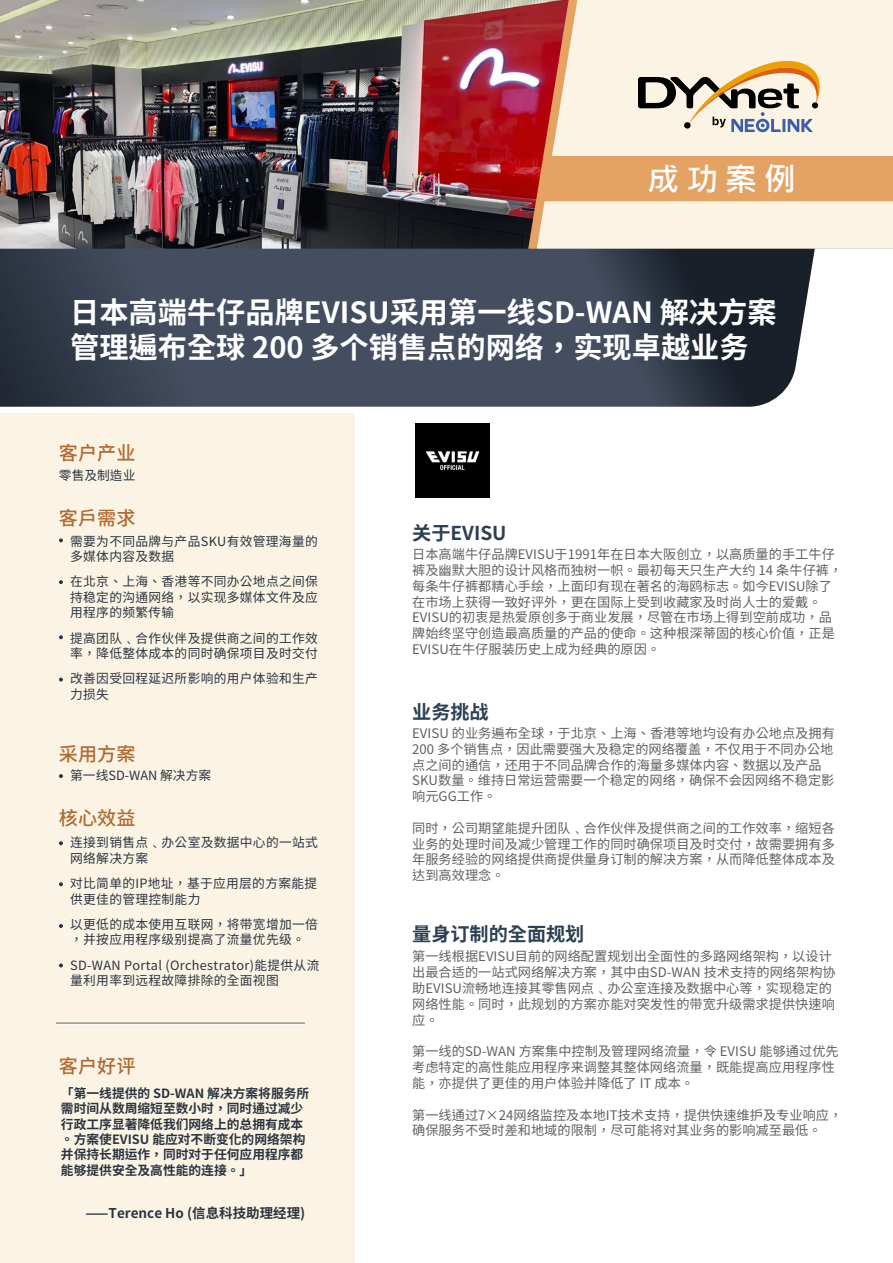
<style>
.page{position:relative;width:893px;height:1263px;background:#fff}
.page>*{position:absolute;margin:0;border:0;box-sizing:border-box;transform-origin:0 0}
.t1{font:700 32.4px "Microsoft Jheng Hei";color:#fff}
.t2{font:700 29.25px/35.1px "Noto Sans CJ Ktc";color:#fff}
.t3{font:700 19.2px "Noto Sans CJ Ktc";color:#2d3f52}
.t4{font:500 19.2px "Noto Sans CJ Ktc";color:#b06a32}
.t5{font:700 13.5px "Noto Sans CJ Ktc";color:#2a3441}
.t6{font:13.2px/15.8px "Noto Sans CJ Ktc";color:#616160}
.t7{font:12.75px/15.3px "Noto Sans CJ Ktc";letter-spacing:.025em;color:#2a3441}
.t8{font:700 12.75px/15.3px "Noto Sans CJ Ktc";color:#2a3441}
.t9{font:12.75px "Noto Sans CJ Ktc";color:#2a3441}
</style>
<div class="page">
<img style="left:0;top:0;width:523px;height:248px">
<div style="left:0;top:402px;width:355px;height:861px;background:#fbf4e4"></div>
<svg style="left:523px;top:0;width:370px;height:248px;background:#e9ccb5"></svg>
<svg style="left:0;top:248px;width:893px;height:165px;background:#545c6a"></svg>
<svg style="left:59px;top:841px;width:4px;height:4px"></svg>
<svg style="left:59px;top:882px;width:4px;height:4px"></svg>
<svg style="left:59px;top:924px;width:4px;height:4px"></svg>
<svg style="left:59px;top:963px;width:4px;height:4px"></svg>
<hr style="left:56px;top:1023px;width:249px;height:1px;background:#616160">
<svg style="left:59px;top:538px;width:4px;height:4px"></svg>
<svg style="left:59px;top:580px;width:4px;height:4px"></svg>
<svg style="left:59px;top:678px;width:4px;height:3px"></svg>
<svg style="left:59px;top:635px;width:4px;height:4px"></svg>
<svg style="left:59px;top:774px;width:4px;height:4px"></svg>
<img style="left:415px;top:424px;width:74px;height:73px">
<h1 class="t1" style="left:647px;top:158px;width:150px">成功案例</h1>
<h2 class="t2" style="left:70px;top:295px;width:708px">日本高端牛仔品牌EVISU采用第一线SD-WAN 解决方案管理遍布全球 200 多个销售点的网络，实现卓越业务</h2>
<h3 class="t4" style="left:59px;top:442px;width:78px">客户产业</h3>
<p class="t7" style="left:59px;top:467px;width:78px">零售及制造业</p>
<h3 class="t4" style="left:59px;top:507px;width:78px">客戶需求</h3>
<p class="t7" style="left:70px;top:534px;width:249px">需要为不同品牌与产品SKU有效管理海量的多媒体内容及数据</p>
<p class="t7" style="left:70px;top:574px;width:249px;text-align:justify">在北京、上海、香港等不同办公地点之间保持稳定的沟通网络，以实现多媒体文件及应用程序的频繁传输</p>
<p class="t7" style="left:70px;top:630px;width:249px">提高团队﹑合作伙伴及提供商之间的工作效率，降低整体成本的同时确保项目及时交付</p>
<p class="t7" style="left:70px;top:671px;width:249px">改善因受回程延迟所影响的用户体验和生产力损失</p>
<h3 class="t4" style="left:59px;top:743px;width:78px">采用方案</h3>
<p class="t9" style="left:70px;top:768px;width:143px">第一线SD-WAN 解决方案</p>
<h3 class="t4" style="left:59px;top:807px;width:78px">核心效益</h3>
<p class="t7" style="left:70px;top:835px;width:249px">连接到销售点﹑办公室及数据中心的一站式网络解决方案</p>
<p class="t7" style="left:70px;top:876px;width:249px">对比简单的IP地址，基于应用层的方案能提供更佳的管理控制能力</p>
<p class="t7" style="left:70px;top:917px;width:249px">以更低的成本使用互联网，将带宽增加一倍，并按应用程序级别提高了流量优先级。</p>
<p class="t7" style="left:70px;top:958px;width:251px">SD-WAN Portal (Orchestrator)能提供从流量利用率到远程故障排除的全面视图</p>
<h3 class="t4" style="left:59px;top:1055px;width:78px">客户好评</h3>
<p class="t8" style="left:61px;top:1086px;width:250px">「第一线提供的 SD-WAN 解决方案将服务所需时间从数周缩短至数小时，同时通过减少行政工序显著降低我们网络上的总拥有成本。方案使EVISU 能应对不断变化的网络架构并保持长期运作，同时对于任何应用程序都能够提供安全及高性能的连接。」</p>
<p class="t5" style="left:86px;top:1205px;width:221px">⸺Terence Ho (信息科技助理经理)</p>
<h3 class="t3" style="left:412px;top:522px;width:96px">关于EVISU</h3>
<p class="t6" style="left:412px;top:547px;width:432px">日本高端牛仔品牌EVISU于1991年在日本大阪创立，以高质量的手工牛仔裤及幽默大胆的设计风格而独树一帜。最初每天只生产大约 14 条牛仔裤，每条牛仔裤都精心手绘，上面印有现在著名的海鸥标志。如今EVISU除了在市场上获得一致好评外，更在国际上受到收藏家及时尚人士的爱戴。EVISU的初衷是热爱原创多于商业发展，尽管在市场上得到空前成功，品牌始终坚守创造最高质量的产品的使命。这种根深蒂固的核心价值，正是EVISU在牛仔服装历史上成为经典的原因。</p>
<h3 class="t3" style="left:412px;top:701px;width:78px">业务挑战</h3>
<p class="t6" style="left:412px;top:725px;width:424px">EVISU 的业务遍布全球，于北京、上海、香港等地均设有办公地点及拥有<br>200 多个销售点，因此需要强大及稳定的网络覆盖，不仅用于不同办公地点之间的通信，还用于不同品牌合作的海量多媒体内容、数据以及产品<br>SKU数量。维持日常运营需要一个稳定的网络，确保不会因网络不稳定影响元GG工作。</p>
<p class="t6" style="left:412px;top:820px;width:424px;text-align:justify">同时，公司期望能提升团队﹑合作伙伴及提供商之间的工作效率，缩短各业务的处理时间及减少管理工作的同时确保项目及时交付，故需要拥有多年服务经验的网络提供商提供量身订制的解决方案，从而降低整体成本及达到高效理念。</p>
<h3 class="t3" style="left:412px;top:923px;width:174px">量身订制的全面规划</h3>
<p class="t6" style="left:412px;top:949px;width:425px">第一线根据EVISU目前的网络配置规划出全面性的多路网络架构，以设计出最合适的一站式网络解决方案，其中由SD-WAN 技术支持的网络架构协助EVISU流畅地连接其零售网点﹑办公室连接及数据中心等，实现稳定的网络性能。同时，此规划的方案亦能对突发性的带宽升级需求提供快速响应。</p>
<p class="t6" style="left:412px;top:1044px;width:428px">第一线的SD-WAN 方案集中控制及管理网络流量，令 EVISU 能够通过优先考虑特定的高性能应用程序来调整其整体网络流量，既能提高应用程序性能，亦提供了更佳的用户体验并降低了 IT 成本。</p>
<p class="t6" style="left:412px;top:1107px;width:432px">第一线通过7×24网络监控及本地IT技术支持，提供快速维护及专业响应，确保服务不受时差和地域的限制，尽可能将对其业务的影响减至最低。</p>
</div>
